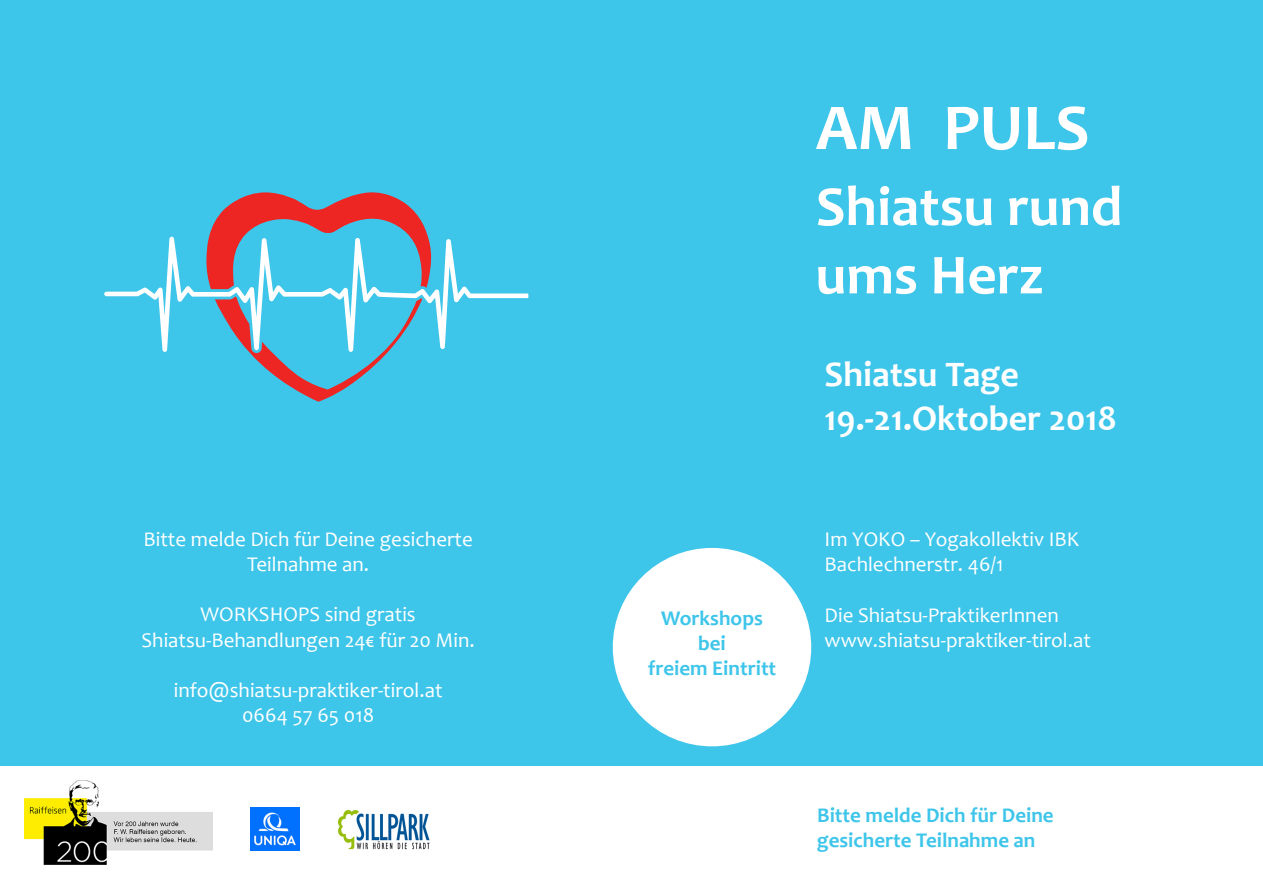
<style>
.page{position:relative;width:1263px;height:893px;background:#fff}
.page>*{position:absolute;margin:0;border:0;box-sizing:border-box;transform-origin:0 0}
.t1{font:700 66px "Candara";color:#fff}
.t2{font:700 57px/68.4px "Candara";color:#fff}
.t3{font:700 36px "Candara";color:#fff}
.t4{font:21px/25.2px "Candara";color:#fff}
.t5{font:700 21px/25.2px "Candara";color:#3ec5ea}
</style>
<div class="page">
<div style="left:0;top:0;width:1263px;height:765px;background:#3ec5ea"></div>
<img style="left:337px;top:809px;width:93px;height:41px">
<img style="left:250px;top:807px;width:50px;height:44px">
<img style="left:24px;top:781px;width:189px;height:84px">
<div style="left:613px;top:548px;width:198px;height:198px;background:#fff;border-radius:50%"></div>
<svg style="left:104px;top:237px;width:424px;height:115px"></svg>
<svg style="left:206px;top:192px;width:227px;height:97px"></svg>
<svg style="left:215px;top:296px;width:207px;height:106px"></svg>
<p class="t4" style="left:144px;top:526px;width:331px;text-align:center">Bitte melde Dich für Deine gesicherte<br>Teilnahme an.</p>
<p class="t4" style="left:201px;top:602px;width:217px">WORKSHOPS sind gratis</p>
<p class="t4" style="left:142px;top:627px;width:335px">Shiatsu-Behandlungen 24€ für 20 Min.</p>
<p class="t4" style="left:174px;top:677px;width:270px">info@shiatsu-praktiker-tirol.at</p>
<p class="t4" style="left:242px;top:703px;width:134px">0664 57 65 018</p>
<p class="t5" style="left:661px;top:605px;width:103px">Workshops</p>
<p class="t5" style="left:698px;top:630px;width:29px">bei</p>
<p class="t5" style="left:648px;top:656px;width:130px">freiem Eintritt</p>
<p class="t1" style="left:816px;top:86px;width:275px">AM PULS</p>
<p class="t2" style="left:816px;top:172px;width:308px">Shiatsu rund ums Herz</p>
<p class="t3" style="left:825px;top:352px;width:196px">Shiatsu Tage</p>
<p class="t3" style="left:825px;top:395px;width:294px">19.-21.Oktober 2018</p>
<p class="t4" style="left:825px;top:526px;width:256px">Im YOKO – Yogakollektiv IBK</p>
<p class="t4" style="left:825px;top:552px;width:180px">Bachlechnerstr. 46/1</p>
<p class="t4" style="left:825px;top:602px;width:268px">Die Shiatsu-PraktikerInnen www.shiatsu-praktiker-tirol.at</p>
<p class="t5" style="left:817px;top:802px;width:238px">Bitte melde Dich für Deine gesicherte Teilnahme an</p>
</div>
